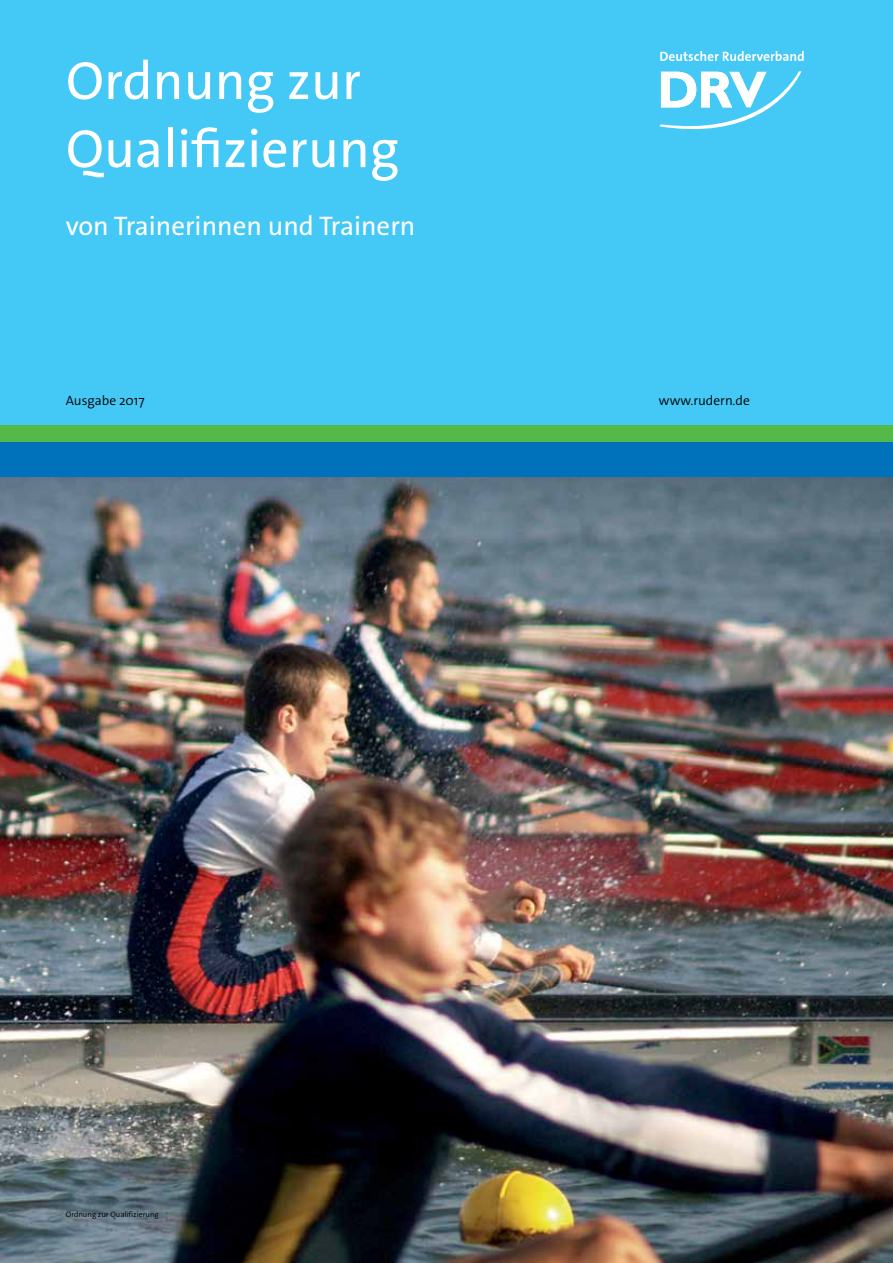
<style>
.page{position:relative;width:893px;height:1263px;background:#fff}
.page>*{position:absolute;margin:0;border:0;box-sizing:border-box;transform-origin:0 0}
.t1{font:54px/68.1px "The Sans Os F";color:#fff}
.t2{font:27px "The Sans Os F";color:#fff}
.t3{font:300 13.5px "The Sans Os F";color:#000}
.t4{font:300 7.8px "The Sans Os F";color:#000}
</style>
<div class="page">
<img style="left:0;top:476px;width:893px;height:787px">
<div style="left:0;top:0;width:893px;height:425px;background:#44c8f5"></div>
<div style="left:0;top:425px;width:893px;height:17px;background:#54b948"></div>
<div style="left:0;top:442px;width:893px;height:34px;background:#0072bc"></div>
<svg style="left:659px;top:71px;width:142px;height:58px"></svg>
<svg style="left:660px;top:51px;width:144px;height:10px"></svg>
<h1 class="t1" style="left:66px;top:47px;width:335px">Ordnung zur<br>Qualifizierung</h1>
<p class="t2" style="left:66px;top:209px;width:351px">von Trainerinnen und Trainern</p>
<p class="t3" style="left:66px;top:392px;width:80px">Ausgabe 2017</p>
<p class="t3" style="left:659px;top:392px;width:92px">www.rudern.de</p>
<p class="t4" style="left:66px;top:1209px;width:94px">Ordnung zur Qualifizierung</p>
</div>
